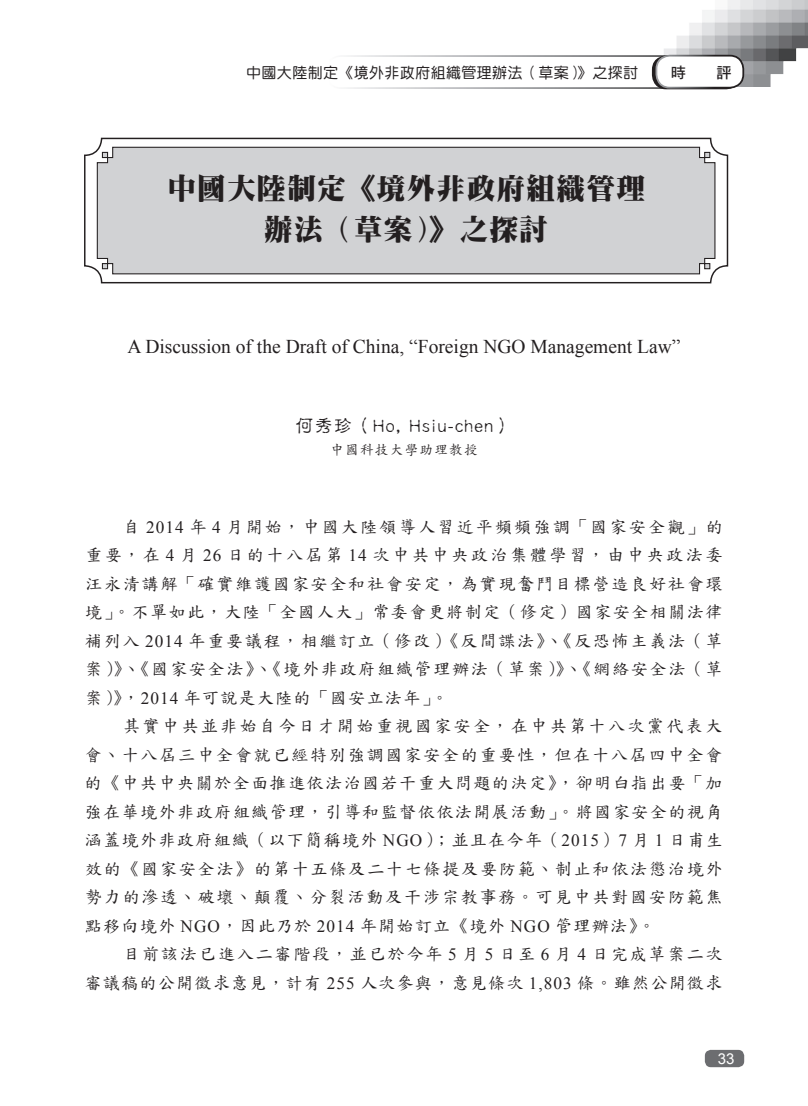
<style>
.page{position:relative;width:808px;height:1106px;background:#fff}
.page>*{position:absolute;margin:0;border:0;box-sizing:border-box;transform-origin:0 0}
.t1{font:900 28.5px/40.5px "Inn Ming";letter-spacing:.05em;color:#231f20;text-align:center}
.t2{font:19.5px "Times New Roman";color:#231f20}
.t3{font:18px "DF Gu Yin Std W5";letter-spacing:.075em;color:#231f20}
.t4{font:17.25px/28.5px "DF Biao Kai Shu Std W5";letter-spacing:.09em;color:#231f20;text-align:justify}
.t5{font:15.3px "DF Hei Std W7";color:#231f20}
.t6{font:15px "DF Yuan Std W5";letter-spacing:.025em;color:#231f20}
.t7{font:15px "Arial";color:#fff}
.t8{font:500 13.5px "Zen Kai";letter-spacing:.1em;color:#231f20}
.s1{font-family:"Times New Roman"}
</style>
<div class="page">
<img style="left:664px;top:0;width:144px;height:86px">
<div style="left:326px;top:55px;width:358px;height:34px;border:1px solid #fff;border-radius:13px"></div>
<div style="left:652px;top:55px;width:88px;height:34px;border:2px solid #231f20;border-radius:13px"></div>
<div style="left:705px;top:1049px;width:39px;height:18px;background:#6c6d70;border-radius:6px"></div>
<div style="left:656px;top:56px;width:87px;height:32px;background:#fff;border-radius:13px"></div>
<div style="left:655px;top:55px;width:89px;height:34px;border:2px solid #fff;border-radius:13px"></div>
<div style="left:84px;top:138px;width:644px;height:145px;border:1px solid #231f20;border-radius:17px"></div>
<div style="left:96px;top:146px;width:620px;height:129px;background:#d1d2d4"></div>
<p class="t6" style="left:246px;top:65px;width:393px">中國大陸制定《境外非政府組織管理辦法（草案）》之探討</p>
<p class="t5" style="left:671px;top:64px;width:62px">時　　評</p>
<h1 class="t1" style="left:167px;top:168px;width:479px">中國大陸制定《境外非政府組織管理辦法（草案）》之探討</h1>
<p class="t2" style="left:127px;top:333px;width:554px">A Discussion of the Draft of China, “Foreign NGO Management Law”</p>
<p class="t3" style="left:295px;top:415px;width:219px">何秀珍（Ho, Hsiu-chen）</p>
<p class="t8" style="left:330px;top:443px;width:149px">中國科技大學助理教授</p>
<p class="t4" style="left:85px;top:512px;width:640px;text-indent:39px">自 <span class="s1">2014</span> 年 <span class="s1">4</span> 月開始，中國大陸領導人習近平頻頻強調「國家安全觀」的重要，在 <span class="s1">4</span> 月 <span class="s1">26</span> 日的十八屆第 <span class="s1">14</span> 次中共中央政治集體學習，由中央政法委汪永清講解「確實維護國家安全和社會安定，為實現奮鬥目標營造良好社會環境」。不單如此，大陸「全國人大」常委會更將制定（修定）國家安全相關法律補列入 <span class="s1">2014</span> 年重要議程，相繼訂立（修改）《反間諜法》、《反恐怖主義法（草案）》、《國家安全法》、《境外非政府組織管理辦法（草案）》、《網絡安全法（草案）》，<span class="s1">2014</span> 年可說是大陸的「國安立法年」。</p>
<p class="t4" style="left:85px;top:711px;width:640px;text-indent:39px">其實中共並非始自今日才開始重視國家安全，在中共第十八次黨代表大會、十八屆三中全會就已經特別強調國家安全的重要性，但在十八屆四中全會的《中共中央關於全面推進依法治國若干重大問題的決定》，卻明白指出要「加強在華境外非政府組織管理，引導和監督依依法開展活動」。將國家安全的視角涵蓋境外非政府組織（以下簡稱境外 <span class="s1">NGO</span>）；並且在今年（<span class="s1">2015</span>）<span class="s1">7</span> 月 <span class="s1">1</span> 日甫生效的《國家安全法》的第十五條及二十七條提及要防範、制止和依法懲治境外勢力的滲透、破壞、顛覆、分裂活動及干涉宗教事務。可見中共對國安防範焦點移向境外 <span class="s1">NGO</span>，因此乃於 <span class="s1">2014</span> 年開始訂立《境外 <span class="s1">NGO</span> 管理辦法》。</p>
<p class="t4" style="left:85px;top:939px;width:639px;text-align:right">目前該法已進入二審階段，並已於今年 <span class="s1">5</span> 月 <span class="s1">5</span> 日至 <span class="s1">6</span> 月 <span class="s1">4</span> 日完成草案二次<br>審議稿的公開徵求意見，計有 <span class="s1">255</span> 人次參與，意見條次 <span class="s1">1,803</span> 條。雖然公開徵求</p>
<p class="t7" style="left:718px;top:1048px;width:18px">33</p>
</div>
